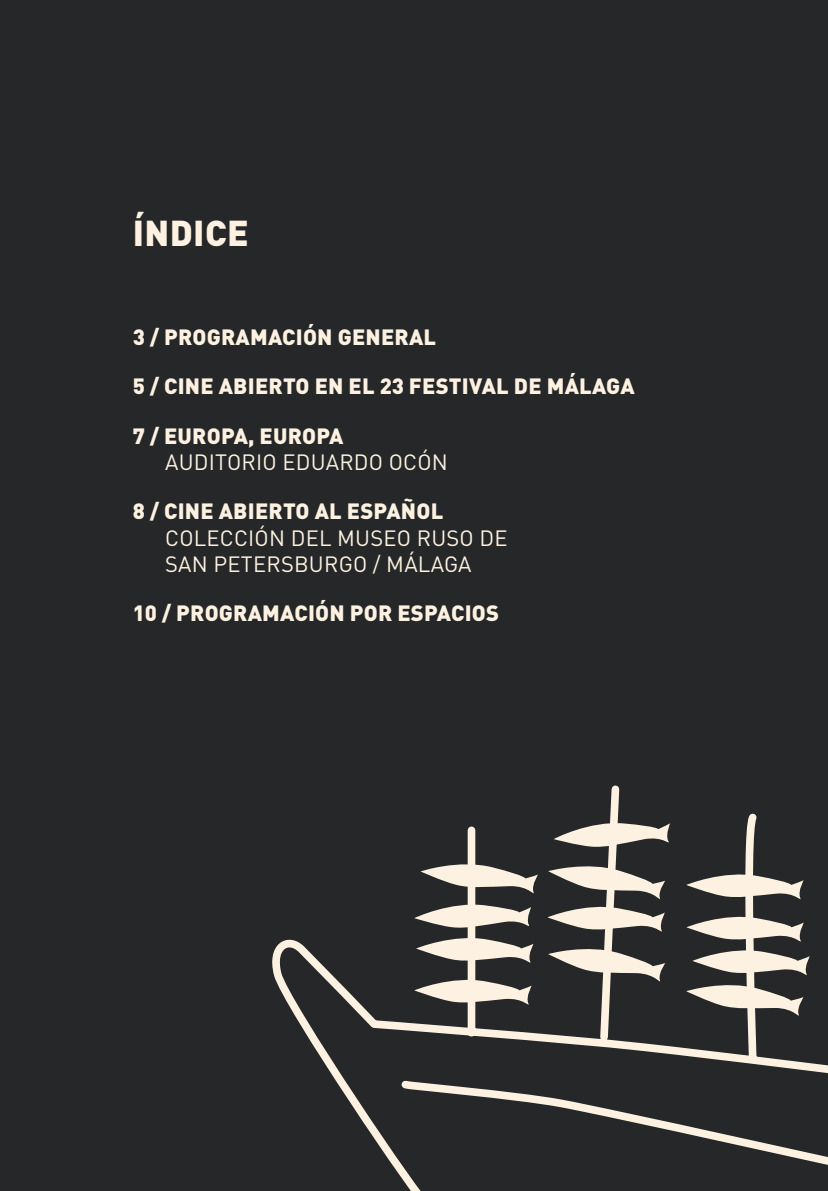
<style>
.page{position:relative;width:828px;height:1191px;background:#252728}
.page>*{position:absolute;margin:0;border:0;box-sizing:border-box;transform-origin:0 0}
.t1{font:900 35.6px "DIN Pro";letter-spacing:.01em;color:#fdf2e1}
.t2{font:900 21.8px "DIN Pro";letter-spacing:.01em;color:#fdf2e1}
.t3{font:21.8px/26.2px "DIN Pro";letter-spacing:.01em;color:#fdf2e1}
</style>
<div class="page">
<svg style="left:272px;top:785px;width:556px;height:406px"></svg>
<svg style="left:414px;top:858px;width:125px;height:109px"></svg>
<svg style="left:414px;top:975px;width:118px;height:34px"></svg>
<svg style="left:553px;top:820px;width:118px;height:28px"></svg>
<svg style="left:547px;top:860px;width:119px;height:76px"></svg>
<svg style="left:548px;top:943px;width:118px;height:43px"></svg>
<svg style="left:686px;top:869px;width:118px;height:34px"></svg>
<svg style="left:686px;top:912px;width:124px;height:108px"></svg>
<h1 class="t1" style="left:133px;top:208px;width:117px">ÍNDICE</h1>
<p class="t2" style="left:133px;top:322px;width:305px">3 / PROGRAMACIÓN GENERAL</p>
<p class="t2" style="left:133px;top:371px;width:503px">5 / CINE ABIERTO EN EL 23 FESTIVAL DE MÁLAGA</p>
<p class="t2" style="left:133px;top:421px;width:212px">7 / EUROPA, EUROPA</p>
<p class="t3" style="left:165px;top:448px;width:284px">AUDITORIO EDUARDO OCÓN</p>
<p class="t2" style="left:133px;top:496px;width:312px">8 / CINE ABIERTO AL ESPAÑOL</p>
<p class="t3" style="left:165px;top:524px;width:344px">COLECCIÓN DEL MUSEO RUSO DE<br>SAN PETERSBURGO / MÁLAGA</p>
<p class="t2" style="left:133px;top:598px;width:368px">10 / PROGRAMACIÓN POR ESPACIOS</p>
</div>
